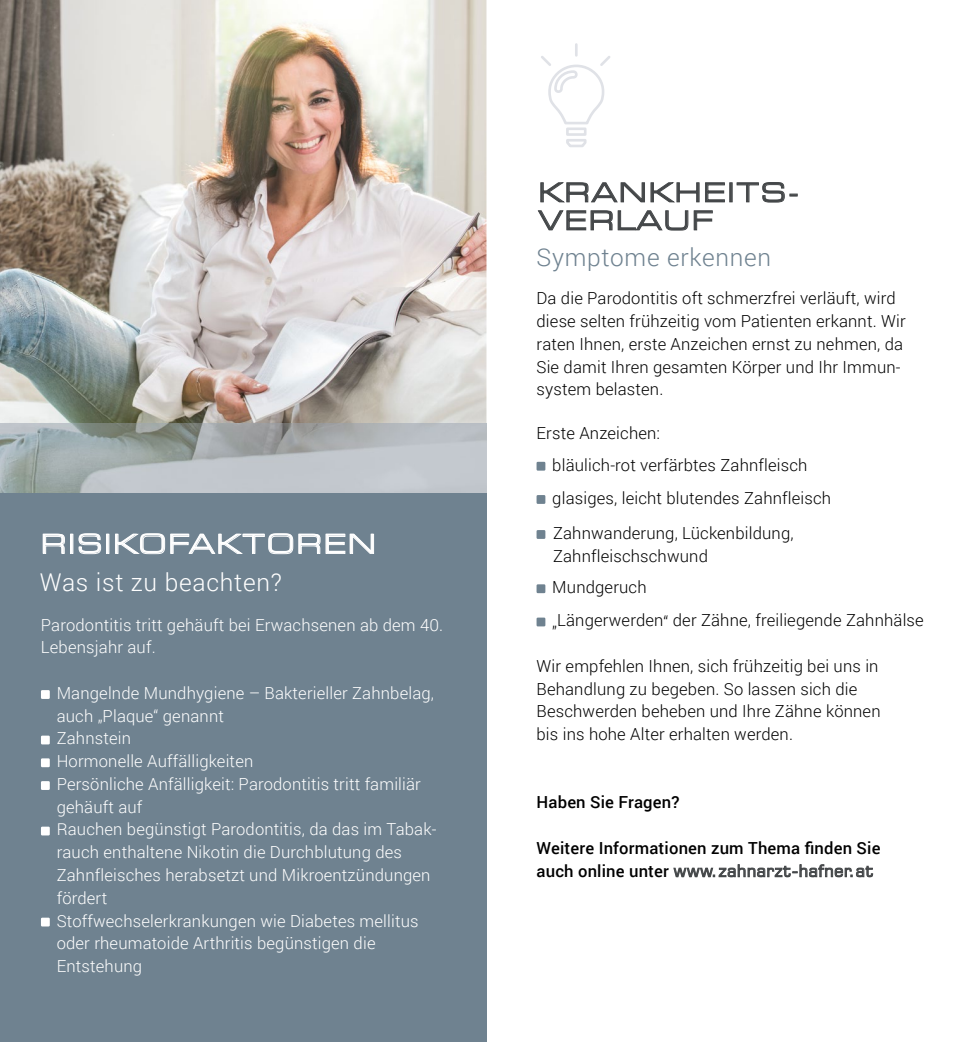
<style>
.page{position:relative;width:973px;height:1042px;background:#fff}
.page>*{position:absolute;margin:0;border:0;box-sizing:border-box;transform-origin:0 0}
.t1{font:expanded 26.25px/28px "Square 721 BT";letter-spacing:.07em;color:#444749}
.t2{font:expanded 26.25px "Square 721 BT";letter-spacing:.07em;color:#fff}
.t3{font:300 24.5px "Roboto";letter-spacing:.03em;color:#fff}
.t4{font:300 24.5px "Roboto";letter-spacing:.03em;color:#6f8290}
.t5{font:300 16.62px/22.8px "Roboto";letter-spacing:.01em;color:#000}
.t6{font:300 16.62px/22.8px "Roboto";letter-spacing:.01em;color:#fff}
.t7{font:500 16.62px "Roboto";letter-spacing:.01em;color:#000}
.t8{font:16.62px "Square 721 BT";letter-spacing:.02em;color:#444749}
.s1{font-family:"Roboto";font-weight:500;color:#000}
</style>
<div class="page">
<div style="left:536px;top:462px;width:9px;height:9px;background:#6f8290"></div>
<div style="left:536px;top:495px;width:9px;height:9px;background:#6f8290"></div>
<div style="left:536px;top:530px;width:9px;height:9px;background:#6f8290"></div>
<div style="left:536px;top:584px;width:9px;height:9px;background:#6f8290"></div>
<div style="left:536px;top:617px;width:9px;height:9px;background:#6f8290"></div>
<img style="left:0;top:0;width:486px;height:423px">
<div style="left:0;top:492px;width:486px;height:550px;background:#6f8290"></div>
<img style="left:0;top:423px;width:486px;height:69px">
<div style="left:41px;top:690px;width:9px;height:9px;background:#fff"></div>
<div style="left:41px;top:735px;width:9px;height:9px;background:#fff"></div>
<div style="left:41px;top:758px;width:9px;height:9px;background:#fff"></div>
<div style="left:41px;top:781px;width:9px;height:9px;background:#fff"></div>
<div style="left:41px;top:826px;width:9px;height:9px;background:#fff"></div>
<div style="left:41px;top:917px;width:9px;height:9px;background:#fff"></div>
<svg style="left:541px;top:44px;width:69px;height:103px"></svg>
<h1 class="t2" style="left:41px;top:528px;width:336px">RISIKOFAKTOREN</h1>
<h2 class="t3" style="left:40px;top:565px;width:244px">Was ist zu beachten?</h2>
<p class="t6" style="left:41px;top:613px;width:404px">Parodontitis tritt gehäuft bei Erwachsenen ab dem 40.<br>Lebensjahr auf.</p>
<p class="t6" style="left:57px;top:681px;width:381px">Mangelnde Mundhygiene – Bakterieller Zahnbelag, auch „Plaque“ genannt<br>Zahnstein<br>Hormonelle Auffälligkeiten<br>Persönliche Anfälligkeit: Parodontitis tritt familiär gehäuft auf<br>Rauchen begünstigt Parodontitis, da das im Tabak&shy;rauch enthaltene Nikotin die Durchblutung des Zahnfleisches herabsetzt und Mikroentzündungen fördert<br>Stoffwechselerkrankungen wie Diabetes mellitus oder rheumatoide Arthritis begünstigen die Entstehung</p>
<h1 class="t1" style="left:538px;top:178px;width:262px">KRANKHEITS-<br>VERLAUF</h1>
<h2 class="t4" style="left:536px;top:240px;width:236px">Symptome erkennen</h2>
<p class="t5" style="left:536px;top:286px;width:370px">Da die Parodontitis oft schmerzfrei verläuft, wird diese selten frühzeitig vom Patienten erkannt. Wir raten Ihnen, erste Anzeichen ernst zu nehmen, da Sie damit Ihren gesamten Körper und Ihr Immun&shy;system belasten.</p>
<p class="t5" style="left:552px;top:417px;width:256px;line-height:31.5px;text-indent:-16px">Erste Anzeichen:<br>bläulich-rot verfärbtes Zahnfleisch</p>
<p class="t5" style="left:552px;top:480px;width:280px;line-height:35px">glasiges, leicht blutendes Zahnfleisch<br>Zahnwanderung, Lückenbildung,</p>
<p class="t5" style="left:552px;top:539px;width:157px;line-height:31.5px">Zahnfleischschwund<br>Mundgeruch</p>
<p class="t5" style="left:552px;top:608px;width:373px">„Längerwerden“ der Zähne, freiliegende Zahnhälse</p>
<p class="t5" style="left:536px;top:654px;width:345px">Wir empfehlen Ihnen, sich frühzeitig bei uns in Behandlung zu begeben. So lassen sich die Beschwerden beheben und Ihre Zähne können bis ins hohe Alter erhalten werden.</p>
<p class="t7" style="left:536px;top:791px;width:144px">Haben Sie Fragen?</p>
<p class="t7" style="left:536px;top:836px;width:345px">Weitere Informationen zum Thema finden Sie</p>
<p class="t8" style="left:536px;top:860px;width:338px"><span class="s1">auch online unter</span> www.zahnarzt-hafner.at</p>
</div>
